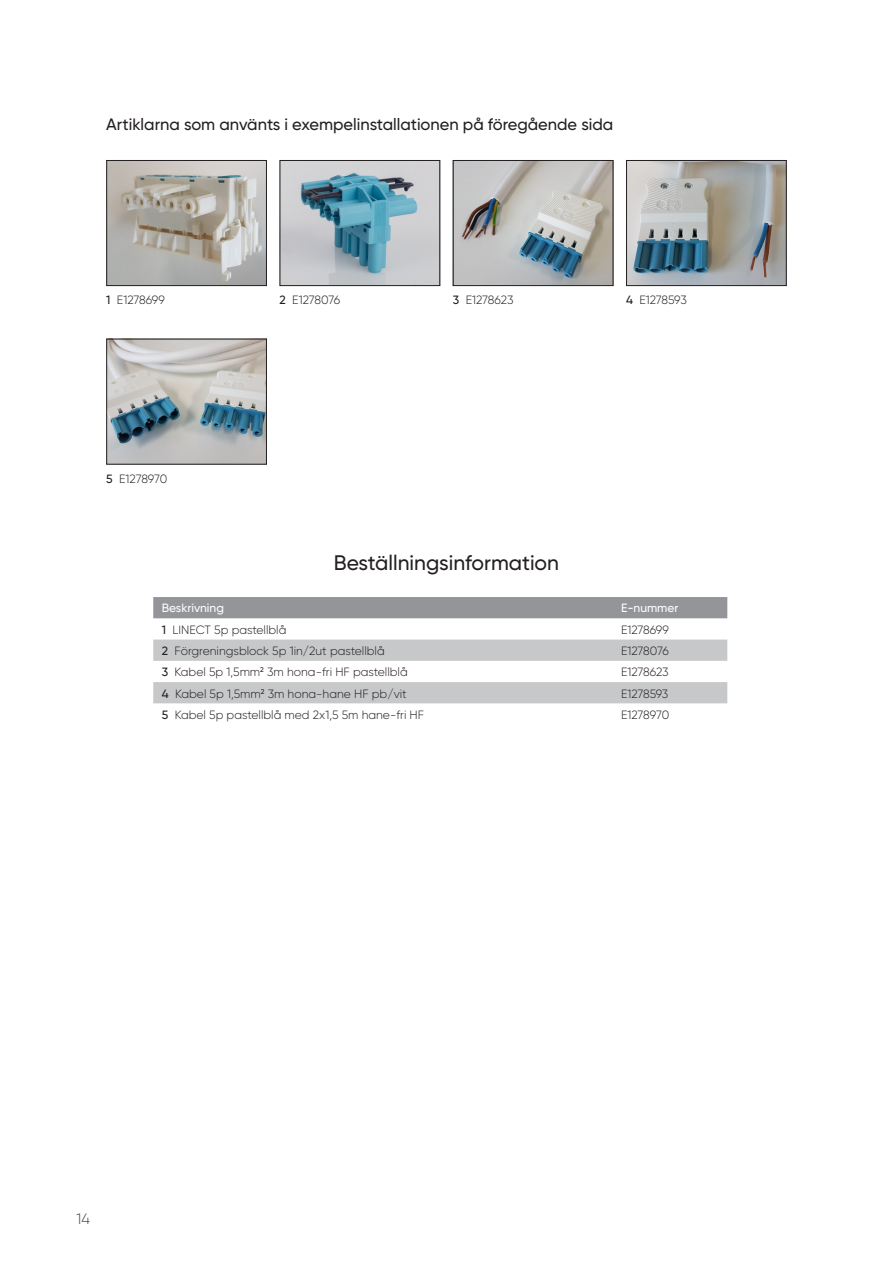
<style>
.page{position:relative;width:893px;height:1263px;background:#fff}
.page>*{position:absolute;margin:0;border:0;box-sizing:border-box;transform-origin:0 0}
.t1{font:500 21px "Gilroy";color:#231f20}
.t2{font:500 16.5px "Gilroy";color:#231f20}
.t3{font:300 15px "Gilroy";color:#4b4c4d}
.t4{font:300 12px "Gilroy";color:#231f20}
.t5{font:300 12px "Gilroy";letter-spacing:-.02em;color:#231f20}
.t6{font:500 12px "Gilroy";color:#fff}
.s1{font-weight:500}
</style>
<div class="page">
<img style="left:108px;top:162px;width:157px;height:122px">
<div style="left:106px;top:160px;width:161px;height:126px;border:1px solid #231f20"></div>
<img style="left:628px;top:162px;width:157px;height:122px">
<div style="left:626px;top:160px;width:161px;height:126px;border:1px solid #231f20"></div>
<img style="left:282px;top:162px;width:156px;height:122px">
<div style="left:280px;top:160px;width:160px;height:126px;border:1px solid #231f20"></div>
<img style="left:455px;top:162px;width:156px;height:122px">
<div style="left:453px;top:160px;width:160px;height:126px;border:1px solid #231f20"></div>
<img style="left:108px;top:341px;width:157px;height:122px">
<div style="left:106px;top:339px;width:161px;height:126px;border:1px solid #231f20"></div>
<div style="left:153px;top:597px;width:574px;height:21px;background:#939598"></div>
<svg style="left:153px;top:639px;width:574px;height:64px"></svg>
<p class="t2" style="left:106px;top:114px;width:509px">Artiklarna som använts i exempelinstallationen på föregående sida</p>
<p class="t5" style="left:280px;top:293px;width:62px"><span class="s1">2</span> E1278076</p>
<p class="t4" style="left:453px;top:293px;width:62px"><span class="s1">3</span> E1278623</p>
<p class="t4" style="left:106px;top:293px;width:60px"><span class="s1">1</span> E1278699</p>
<p class="t5" style="left:626px;top:293px;width:62px"><span class="s1">4</span> E1278593</p>
<p class="t4" style="left:106px;top:471px;width:63px"><span class="s1">5</span> E1278970</p>
<p class="t1" style="left:334px;top:549px;width:227px">Beställningsinformation</p>
<p class="t6" style="left:162px;top:601px;width:64px">Beskrivning</p>
<p class="t6" style="left:621px;top:601px;width:59px">E-nummer</p>
<p class="t4" style="left:162px;top:622px;width:126px"><span class="s1">1</span> LINECT 5p pastellblå</p>
<p class="t4" style="left:621px;top:622px;width:49px">E1278699</p>
<p class="t4" style="left:162px;top:643px;width:225px"><span class="s1">2</span> Förgreningsblock 5p 1in/2ut pastellblå</p>
<p class="t5" style="left:621px;top:643px;width:49px">E1278076</p>
<p class="t4" style="left:162px;top:665px;width:248px"><span class="s1">3</span> Kabel 5p 1,5mm<sup>2</sup> 3m hona-fri HF pastellblå</p>
<p class="t4" style="left:621px;top:665px;width:49px">E1278623</p>
<p class="t4" style="left:162px;top:686px;width:246px"><span class="s1">4</span> Kabel 5p 1,5mm<sup>2</sup> 3m hona-hane HF pb/vit</p>
<p class="t5" style="left:621px;top:686px;width:49px">E1278593</p>
<p class="t4" style="left:162px;top:707px;width:264px"><span class="s1">5</span> Kabel 5p pastellblå med 2x1,5 5m hane-fri HF</p>
<p class="t4" style="left:621px;top:707px;width:50px">E1278970</p>
<p class="t3" style="left:77px;top:1209px;width:15px">14</p>
</div>
